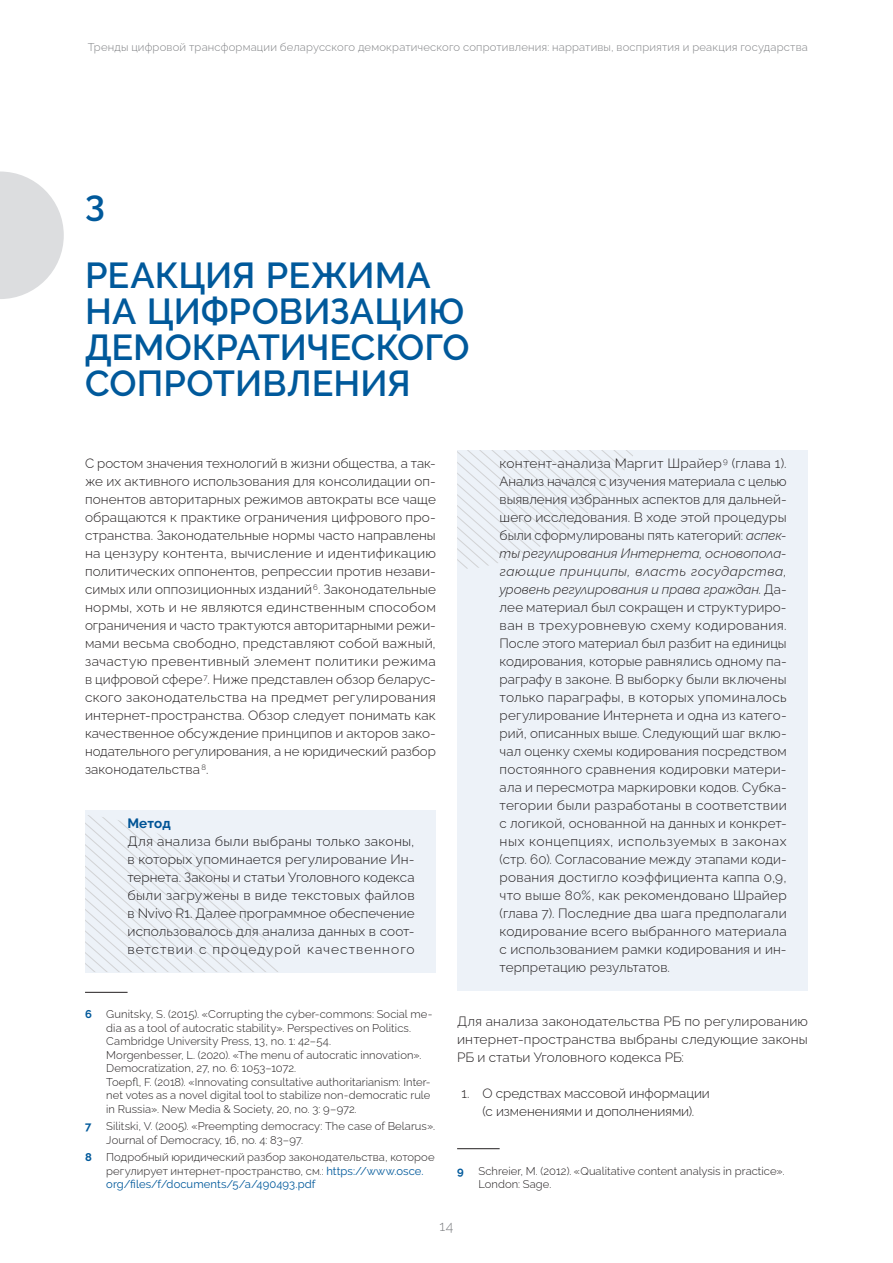
<style>
.page{position:relative;width:893px;height:1263px;background:#fff}
.page>*{position:absolute;margin:0;border:0;box-sizing:border-box;transform-origin:0 0}
.H4__24__Kapitel_-_Themenfarbe_Pantone__l{font:600 36px/36px "Raleway";color:#00599b}
.t1{font:300 14.1px "Raleway";color:#808285}
.FT_Blocksatz{font:300 13.5px/18px "Raleway";letter-spacing:.01em;color:#231f20;text-align:justify}
.FT_Aufzählung_Linksbündig_-_Spiegelstric{font:300 13.5px/18px "Raleway";letter-spacing:-.005em;color:#231f20;text-align:center}
.FT_Blocksatz-2{font:700 13.5px "Raleway";color:#00599b}
.посилання_1_copy{font:300 11.25px/13.5px "Raleway";letter-spacing:.005em;color:#231f20}
.t2{font:300 11.25px "Raleway";letter-spacing:.015em;color:#808285}
.посилання_1_copy-2{font:700 11.25px "Raleway";color:#00599b}
.s1{font-style:italic}
.s2{font-weight:400;color:#00599b}
</style>
<div class="page">
<div style="left:457px;top:450px;width:351px;height:540px;background:#edf2f8"></div>
<svg style="left:457px;top:450px;width:176px;height:119px"></svg>
<hr style="left:85px;top:992px;width:43px;height:1px;background:#231f20">
<hr style="left:457px;top:1148px;width:43px;height:1px;background:#231f20">
<svg style="left:0;top:171px;width:64px;height:128px"></svg>
<div style="left:85px;top:810px;width:351px;height:162px;background:#edf2f8"></div>
<svg style="left:85px;top:815px;width:193px;height:157px"></svg>
<p class="t2" style="left:88px;top:38px;width:721px">Тренды цифровой трансформации беларусского демократического сопротивления: нарративы, восприятия и реакция государства</p>
<p class="H4__24__Kapitel_-_Themenfarbe_Pantone__l" style="left:85px;top:185px;width:21px">3</p>
<p class="H4__24__Kapitel_-_Themenfarbe_Pantone__l" style="left:85px;top:257px;width:386px">РЕАКЦИЯ РЕЖИМА<br>НА ЦИФРОВИЗАЦИЮ<br>ДЕМОКРАТИЧЕСКОГО<br>СОПРОТИВЛЕНИЯ</p>
<p class="FT_Blocksatz" style="left:85px;top:453px;width:352px">С ростом значения технологий в жизни общества, а так&shy;же их активного использования для консолидации оп&shy;понентов авторитарных режимов автократы все чаще обращаются к практике ограничения цифрового про&shy;странства. Законодательные нормы часто направлены на цензуру контента, вычисление и идентификацию политических оппонентов, репрессии против незави&shy;симых или оппозиционных изданий <sup>6</sup>. Законодательные нормы, хоть и не являются единственным способом ограничения и часто трактуются авторитарными режи&shy;мами весьма свободно, представляют собой важный, зачастую превентивный элемент политики режима в цифровой сфере <sup>7</sup>. Ниже представлен обзор беларус&shy;ского законодательства на предмет регулирования интернет-пространства. Обзор следует понимать как качественное обсуждение принципов и акторов зако&shy;нодательного регулирования, а не юридический разбор законодательства <sup>8</sup>.</p>
<p class="FT_Blocksatz-2" style="left:128px;top:816px;width:45px">Метод</p>
<p class="FT_Blocksatz" style="left:128px;top:831px;width:289px">Для анализа были выбраны только законы, в которых упоминается регулирование Ин&shy;тернета. Законы и статьи Уголовного кодекса были загружены в виде текстовых файлов в Nvivo R1. Далее программное обеспечение использовалось для анализа данных в соот&shy;ветствии с процедурой качественного</p>
<p class="FT_Blocksatz" style="left:500px;top:453px;width:289px;text-align:left">контент-анализа Маргит Шрайер <sup>9</sup> (глава 1).<br>Анализ начался с изучения материала с целью выявления избранных аспектов для дальней&shy;шего исследования. В ходе этой процедуры были сформулированы пять категорий: <span class="s1">аспек&shy;ты регулирования Интернета, основопола&shy;гающие принципы, власть государства, уровень регулирования и права граждан</span>. Да&shy;лее материал был сокращен и структуриро&shy;ван в трехуровневую схему кодирования.<br>После этого материал был разбит на единицы кодирования, которые равнялись одному па&shy;раграфу в законе. В выборку были включены только параграфы, в которых упоминалось регулирование Интернета и одна из катего&shy;рий, описанных выше. Следующий шаг вклю&shy;чал оценку схемы кодирования посредством постоянного сравнения кодировки матери&shy;ала и пересмотра маркировки кодов. Субка&shy;тегории были разработаны в соответствии с логикой, основанной на данных и конкрет&shy;ных концепциях, используемых в законах (стр. 60). Согласование между этапами коди&shy;рования достигло коэффициента каппа 0,9, что выше 80%, как рекомендовано Шрайер (глава 7). Последние два шага предполагали кодирование всего выбранного материала с использованием рамки кодирования и ин&shy;терпретацию результатов.</p>
<p class="посилання_1_copy-2" style="left:85px;top:1008px;width:8px">6</p>
<p class="посилання_1_copy" style="left:106px;top:1006px;width:328px">Gunitsky, S. (2015). «Corrupting the cyber-commons: Social me&shy;dia as a tool of autocratic stability». Perspectives on Politics.<br>Cambridge University Press, 13, no. 1: 42–54.</p>
<p class="посилання_1_copy" style="left:106px;top:1047px;width:317px">Morgenbesser, L. (2020). «The menu of autocratic innovation».<br>Democratization, 27, no. 6: 1053–1072.</p>
<p class="посилання_1_copy" style="left:106px;top:1074px;width:326px;text-align:justify">Toepfl, F. (2018). «Innovating consultative authoritarianism: Inter&shy;net votes as a novel digital tool to stabilize non-democratic rule in Russia». New Media &amp; Society, 20, no. 3: 9–972.</p>
<p class="посилання_1_copy-2" style="left:85px;top:1120px;width:8px">7</p>
<p class="посилання_1_copy" style="left:106px;top:1118px;width:330px">Silitski, V. (2005). «Preempting democracy: The case of Belarus».<br>Journal of Democracy, 16, no. 4: 83–97.</p>
<p class="посилання_1_copy-2" style="left:85px;top:1151px;width:8px">8</p>
<p class="посилання_1_copy" style="left:106px;top:1149px;width:330px">Подробный юридический разбор законодательства, которое регулирует интернет-пространство, см.: <span class="s2">https://www.osce. org/files/f/documents/5/a/490493.pdf</span></p>
<p class="FT_Blocksatz" style="left:457px;top:1011px;width:352px">Для анализа законодательства РБ по регулированию интернет-пространства выбраны следующие законы РБ и статьи Уголовного кодекса РБ:</p>
<p class="FT_Aufzählung_Linksbündig_-_Spiegelstric" style="left:461px;top:1083px;width:250px">1. О средствах массовой информации (с изменениями и дополнениями).</p>
<p class="посилання_1_copy-2" style="left:457px;top:1164px;width:8px">9</p>
<p class="посилання_1_copy" style="left:478px;top:1163px;width:308px">Schreier, M. (2012). «Qualitative content analysis in practice».<br>London: Sage.</p>
<p class="t1" style="left:440px;top:1215px;width:15px">14</p>
</div>
